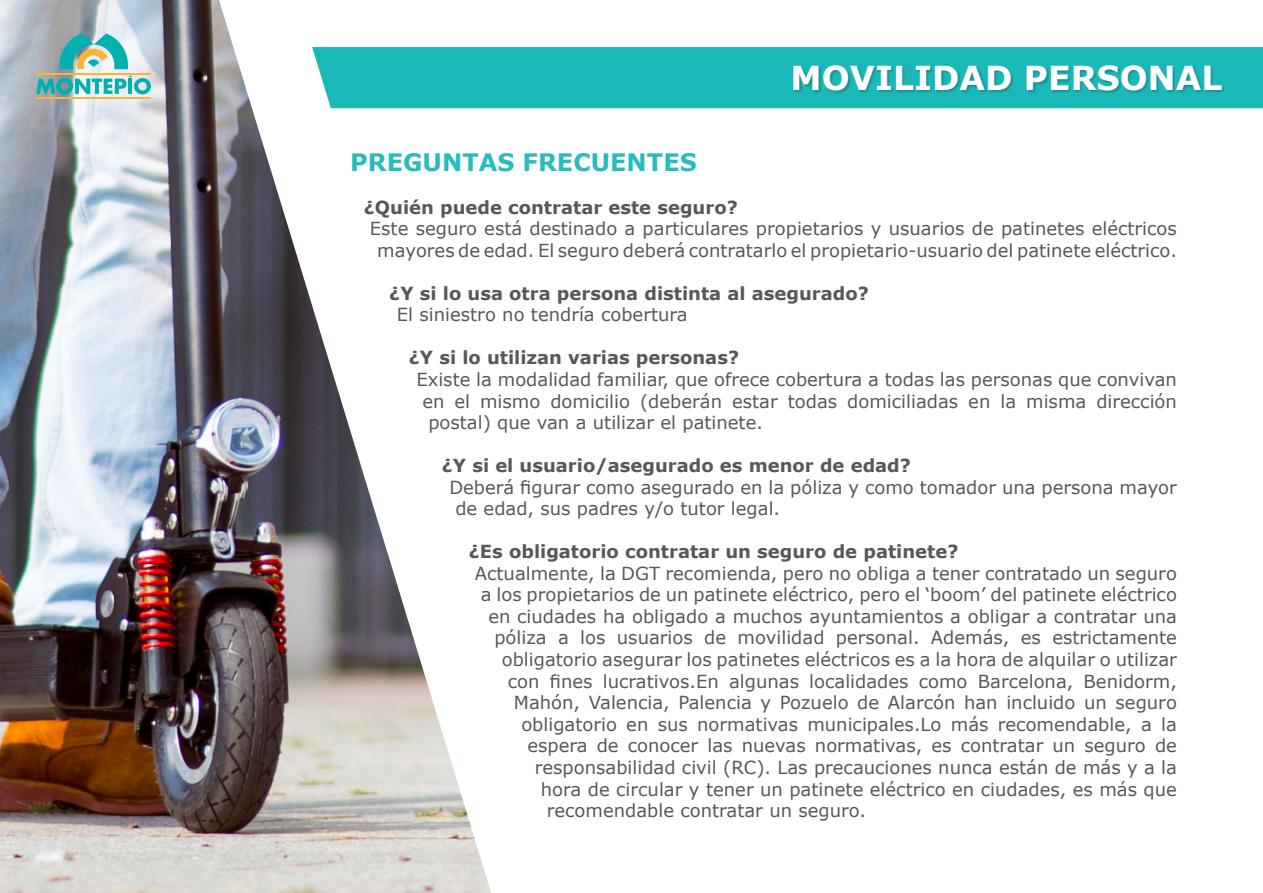
<style>
.page{position:relative;width:1263px;height:893px;background:#fff}
.page>*{position:absolute;margin:0;border:0;box-sizing:border-box;transform-origin:0 0}
.t1{font:700 33px "Verdana";color:#fff}
.t2{font:700 24px "Verdana";color:#26bdbc}
.t3{font:18px/21.6px "Verdana";color:#57585a;text-align:center}
.t4{font:700 18px "Verdana";color:#57585a}
</style>
<div class="page">
<img style="left:0;top:0;width:491px;height:893px">
<div style="left:312px;top:47px;width:951px;height:61px;background:#1ab8b8"></div>
<div style="left:793px;top:66px;width:432px;height:28px;background:#231f20;opacity:.3"></div>
<svg style="left:59px;top:33px;width:70px;height:36px;background:#74c0b5"></svg>
<svg style="left:36px;top:76px;width:115px;height:18px;background:#68c3c5"></svg>
<hr style="left:36px;top:73px;width:115px;height:2px;background:#ffb238">
<hr style="left:36px;top:97px;width:115px;height:2px;background:#ffb238">
<p class="t1" style="left:791px;top:57px;width:433px">MOVILIDAD PERSONAL</p>
<p class="t2" style="left:350px;top:147px;width:348px">PREGUNTAS FRECUENTES</p>
<p class="t4" style="left:364px;top:195px;width:376px">¿Quién puede contratar este seguro?</p>
<p class="t3" style="left:370px;top:218px;width:809px">Este seguro está destinado a particulares propietarios y usuarios de patinetes eléctricos mayores de edad. El seguro deberá contratarlo el propietario-usuario del patinete eléctrico.</p>
<p class="t4" style="left:389px;top:282px;width:481px">¿Y si lo usa otra persona distinta al asegurado?</p>
<p class="t3" style="left:397px;top:304px;width:292px">El siniestro no tendría cobertura</p>
<p class="t4" style="left:409px;top:346px;width:332px">¿Y si lo utilizan varias personas?</p>
<p class="t3" style="left:416px;top:369px;width:762px">Existe la modalidad familiar, que ofrece cobertura a todas las personas que convivan</p>
<p class="t3" style="left:422px;top:390px;width:756px">en el mismo domicilio (deberán estar todas domiciliadas en la misma dirección</p>
<p class="t3" style="left:428px;top:412px;width:336px">postal) que van a utilizar el patinete.</p>
<p class="t4" style="left:442px;top:454px;width:471px">¿Y si el usuario/asegurado es menor de edad?</p>
<p class="t3" style="left:455px;top:476px;width:723px;text-align:left;text-indent:-6px">Deberá figurar como asegurado en la póliza y como tomador una persona mayor de edad, sus padres y/o tutor legal.</p>
<p class="t4" style="left:469px;top:540px;width:491px">¿Es obligatorio contratar un seguro de patinete?</p>
<p class="t3" style="left:475px;top:563px;width:704px">Actualmente, la DGT recomienda, pero no obliga a tener contratado un seguro</p>
<p class="t3" style="left:481px;top:584px;width:697px">a los propietarios de un patinete eléctrico, pero el ‘boom’ del patinete eléctrico</p>
<p class="t3" style="left:488px;top:606px;width:690px">en ciudades ha obligado a muchos ayuntamientos a obligar a contratar una</p>
<p class="t3" style="left:494px;top:627px;width:684px">póliza a los usuarios de movilidad personal. Además, es estrictamente</p>
<p class="t3" style="left:502px;top:649px;width:676px">obligatorio asegurar los patinetes eléctricos es a la hora de alquilar o utilizar</p>
<p class="t3" style="left:508px;top:671px;width:671px">con fines lucrativos.En algunas localidades como Barcelona, Benidorm,</p>
<p class="t3" style="left:514px;top:692px;width:665px">Mahón, Valencia, Palencia y Pozuelo de Alarcón han incluido un seguro</p>
<p class="t3" style="left:521px;top:714px;width:657px">obligatorio en sus normativas municipales.Lo más recomendable, a la</p>
<p class="t3" style="left:527px;top:735px;width:651px">espera de conocer las nuevas normativas, es contratar un seguro de</p>
<p class="t3" style="left:535px;top:757px;width:644px">responsabilidad civil (RC). Las precauciones nunca están de más y a la</p>
<p class="t3" style="left:541px;top:779px;width:638px">hora de circular y tener un patinete eléctrico en ciudades, es más que</p>
<p class="t3" style="left:547px;top:800px;width:321px">recomendable contratar un seguro.</p>
</div>
